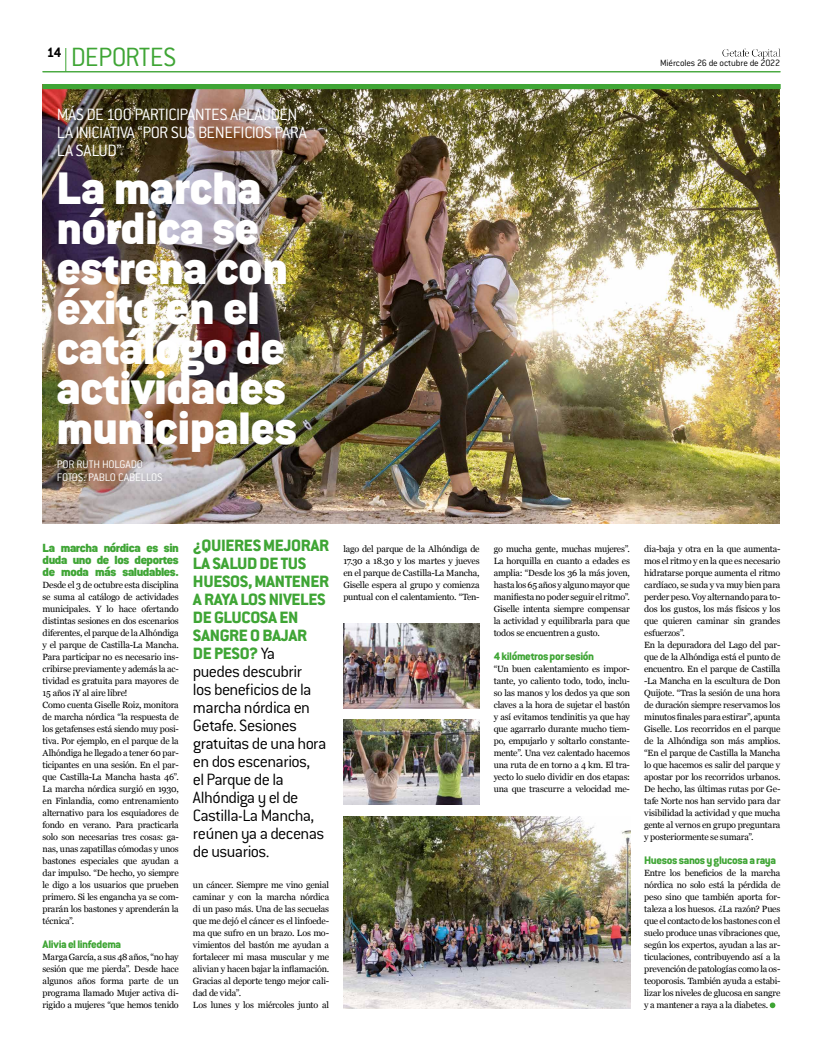
<style>
.page{position:relative;width:823px;height:1049px;background:#fff}
.page>*{position:absolute;margin:0;border:0;box-sizing:border-box;transform-origin:0 0}
.t1{font:900 50px/40px "Conduit ITC Std";color:#fff}
.t2{font:300 29px "Conduit ITC Std";letter-spacing:-.02em;color:#3fa535}
.t3{font:300 18px/18px "Conduit ITC Std";letter-spacing:-.035em;color:#000}
.t4{font:300 18px/18px "Conduit ITC Std";letter-spacing:-.02em;color:#fff}
.t5{font:900 13px/12px "Conduit ITC Std";letter-spacing:-.03em;color:#3fa535;text-align:justify}
.t6{font:800 12px "Conduit ITC Std";letter-spacing:-.03em;color:#3fa535}
.t7{font:300 12px/13px "Conduit ITC Std";letter-spacing:-.015em;color:#fff}
.t8{font:300 10px "Conduit ITC Std";letter-spacing:-.015em;color:#000}
.t9{font:9px/12px "Georgia";letter-spacing:-.02em;color:#000;text-align:justify}
.s1{font-weight:800;color:#3fa535}
</style>
<div class="page">
<svg style="left:769px;top:1002px;width:6px;height:6px"></svg>
<img style="left:43px;top:89px;width:735px;height:435px">
<img style="left:722px;top:49px;width:58px;height:10px">
<svg style="left:65px;top:48px;width:1px;height:24px"></svg>
<hr style="left:43px;top:72px;width:737px;height:1px;background:#3fa535">
<div style="left:43px;top:84px;width:737px;height:5px;background:#3fa535"></div>
<img style="left:343px;top:816px;width:286px;height:192px">
<img style="left:343px;top:719px;width:136px;height:85px">
<img style="left:343px;top:623px;width:136px;height:85px">
<h2 class="t2" style="left:47px;top:40px;width:131px"><sup>14</sup> DEPORTES</h2>
<h3 class="t4" style="left:57px;top:105px;width:251px">MÁS DE 100 PARTICIPANTES APLAUDEN<br>LA INICIATIVA “POR SUS BENEFICIOS PARA<br>LA SALUD”</h3>
<h1 class="t1" style="left:57px;top:169px;width:241px">La marcha nórdica se estrena con éxito en el catálogo de actividades municipales</h1>
<h3 class="t7" style="left:57px;top:458px;width:107px">POR RUTH HOLGADO<br>FOTOS: PABLO CABELLOS</h3>
<p class="t8" style="left:659px;top:57px;width:122px">Miércoles 26 de octubre de 2022</p>
<h3 class="t5" style="left:43px;top:542px;width:138px">La marcha nórdica es sin duda uno de los deportes de moda más saludables.</h3>
<p class="t9" style="left:43px;top:579px;width:138px;text-align:left">Desde el 3 de octubre esta disciplina se suma al catálogo de actividades municipales. Y lo hace ofertando distintas sesiones en dos escenarios diferentes, el parque de la Alhóndiga y el parque de Castilla-La Mancha.<br>Para participar no es necesario ins&shy;cribirse previamente y además la ac&shy;tividad es gratuita para mayores de 15 años ¡Y al aire libre!<br>Como cuenta Giselle Roiz, monitora de marcha nórdica “la respuesta de los getafenses está siendo muy posi&shy;tiva. Por ejemplo, en el parque de la Alhóndiga he llegado a tener 60 par&shy;ticipantes en una sesión. En el par&shy;que Castilla-La Mancha hasta 46”.<br>La marcha nórdica surgió en 1930, en Finlandia, como entrenamiento alternativo para los esquiadores de fondo en verano. Para practicarla solo son necesarias tres cosas: ga&shy;nas, unas zapatillas cómodas y unos bastones especiales que ayudan a dar impulso. “De hecho, yo siempre le digo a los usuarios que prueben primero. Si les engancha ya se com&shy;prarán los bastones y aprenderán la técnica”.</p>
<h3 class="t6" style="left:43px;top:937px;width:80px">Alivia el linfedema</h3>
<p class="t9" style="left:43px;top:951px;width:138px">Marga García, a sus 48 años, “no hay sesión que me pierda”. Desde hace algunos años forma parte de un programa llamado Mujer activa di&shy;rigido a mujeres “que hemos tenido</p>
<p class="t3" style="left:193px;top:536px;width:138px"><span class="s1">¿QUIERES MEJORAR<br>LA SALUD DE TUS<br>HUESOS, MANTENER<br>A RAYA LOS NIVELES<br>DE GLUCOSA EN<br>SANGRE O BAJAR<br>DE PESO?</span> Ya<br>puedes descubrir<br>los beneficios de la marcha nórdica en<br>Getafe. Sesiones gratuitas de una hora en dos escenarios,<br>el Parque de la<br>Alhóndiga y el de<br>Castilla-La Mancha, reúnen ya a decenas de usuarios.</p>
<p class="t9" style="left:193px;top:879px;width:138px;text-align:left">un cáncer. Siempre me vino genial caminar y con la marcha nórdica di un paso más. Una de las secuelas que me dejó el cáncer es el linfoede&shy;ma que sufro en un brazo. Los mo&shy;vimientos del bastón me ayudan a fortalecer mi masa muscular y me alivian y hacen bajar la inflamación.<br>Gracias al deporte tengo mejor cali&shy;dad de vida”.<br>Los lunes y los miércoles junto al</p>
<p class="t9" style="left:343px;top:542px;width:138px">lago del parque de la Alhóndiga de 17.30 a 18.30 y los martes y jueves en el parque de Castilla-La Mancha, Giselle espera al grupo y comienza puntual con el calentamiento. “Ten-</p>
<p class="t9" style="left:493px;top:542px;width:138px">go mucha gente, muchas mujeres”.<br>La horquilla en cuanto a edades es amplia: “Desde los 36 la más joven, hasta los 65 años y alguno mayor que manifiesta no poder seguir el ritmo”.<br>Giselle intenta siempre compensar la actividad y equilibrarla para que todos se encuentren a gusto.</p>
<h3 class="t6" style="left:493px;top:649px;width:102px">4 kilómetros por sesión</h3>
<p class="t9" style="left:493px;top:663px;width:138px">“Un buen calentamiento es impor&shy;tante, yo caliento todo, todo, inclu&shy;so las manos y los dedos ya que son claves a la hora de sujetar el bastón y así evitamos tendinitis ya que hay que agarrarlo durante mucho tiem&shy;po, empujarlo y soltarlo constante&shy;mente”. Una vez calentado hacemos una ruta de en torno a 4 km. El tra&shy;yecto lo suelo dividir en dos etapas: una que trascurre a velocidad me-</p>
<p class="t9" style="left:643px;top:542px;width:138px;text-align:left">dia-baja y otra en la que aumenta&shy;mos el ritmo y en la que es necesario hidratarse porque aumenta el ritmo cardíaco, se suda y va muy bien para perder peso. Voy alternando para to&shy;dos los gustos, los más físicos y los que quieren caminar sin grandes esfuerzos”.<br>En la depuradora del Lago del par&shy;que de la Alhóndiga está el punto de encuentro. En el parque de Castilla -La Mancha en la escultura de Don Quijote. “Tras la sesión de una hora de duración siempre reservamos los minutos finales para estirar”, apunta Giselle. Los recorridos en el parque de la Alhóndiga son más amplios. “En el parque de Castilla la Mancha lo que hacemos es salir del parque y apostar por los recorridos urbanos.<br>De hecho, las últimas rutas por Ge&shy;tafe Norte nos han servido para dar visibilidad la actividad y que mucha gente al vernos en grupo preguntara y posteriormente se sumara”.</p>
<h3 class="t6" style="left:643px;top:853px;width:133px">Huesos sanos y glucosa a raya</h3>
<p class="t9" style="left:643px;top:867px;width:138px">Entre los beneficios de la marcha nórdica no solo está la pérdida de peso sino que también aporta for&shy;taleza a los huesos. ¿La razón? Pues que el contacto de los bastones con el suelo produce unas vibraciones que, según los expertos, ayudan a las ar&shy;ticulaciones, contribuyendo así a la prevención de patologías como la os&shy;teoporosis. También ayuda a estabi&shy;lizar los niveles de glucosa en sangre y a mantener a raya a la diabetes.</p>
</div>
